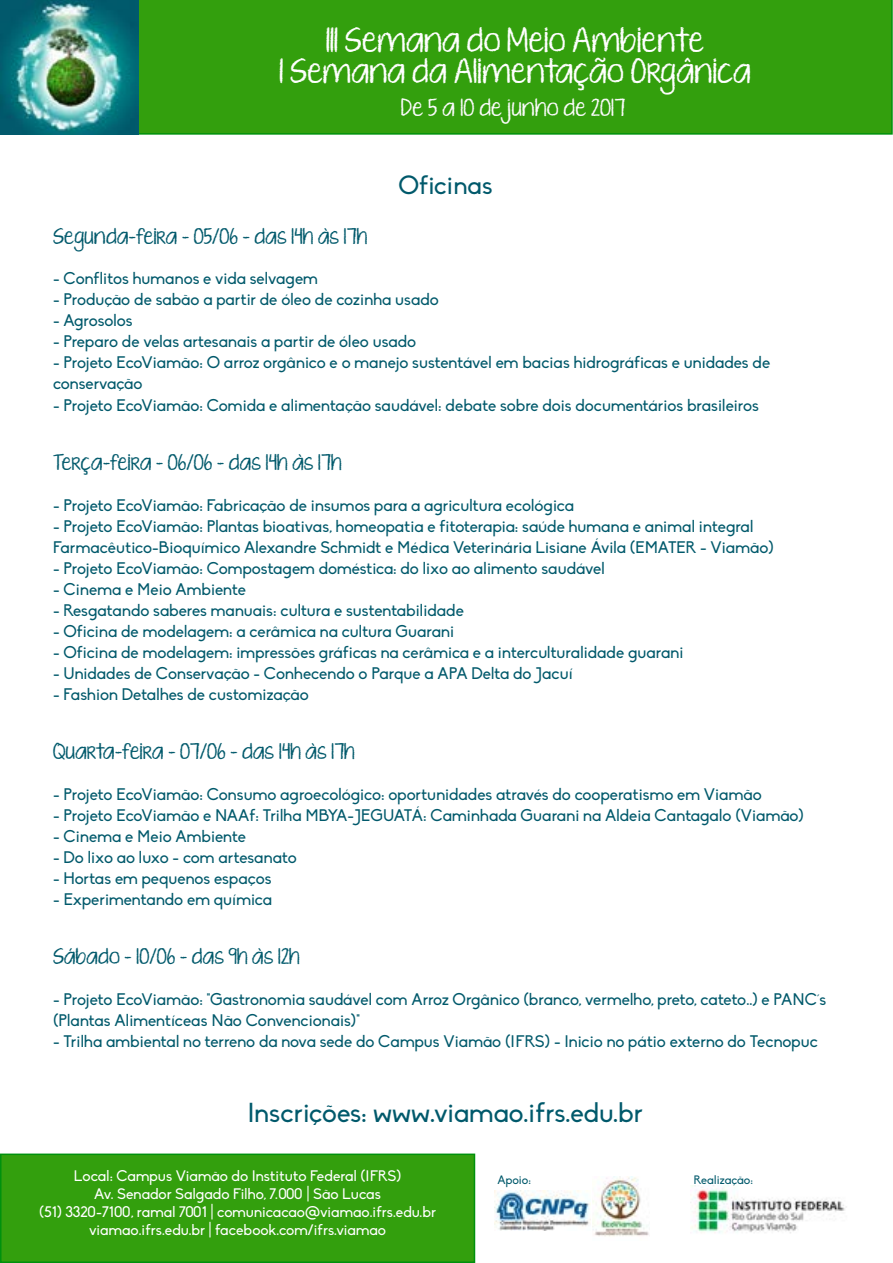
<style>
.page{position:relative;width:893px;height:1263px;background:#fff}
.page>*{position:absolute;margin:0;border:0;box-sizing:border-box;transform-origin:0 0}
.t1{font:27px "Biko";color:#00596b}
.t2{font:25.5px/30.6px "KG Ten Thousand Reasons";color:#fff;text-align:center}
.t3{font:25.5px "Biko";color:#00596b}
.t4{font:18px "KG Ten Thousand Reasons";color:#fbfbfb}
.t5{font:16.5px/21px "Biko";color:#00596b}
.t6{font:16.5px "KG Ten Thousand Reasons";color:#00596b}
.t7{font:15px/18px "Biko";color:#fff;text-align:center}
.t8{font:12px "Biko";color:#00596b}
</style>
<div class="page">
<div style="left:139px;top:0;width:754px;height:135px;background:#339f0d"></div>
<img style="left:0;top:0;width:139px;height:135px">
<div style="left:1px;top:1154px;width:473px;height:108px;background:#339f0d"></div>
<div style="left:0;top:1153px;width:475px;height:110px;border:2px solid #00910d"></div>
<img style="left:691px;top:1187px;width:156px;height:46px">
<img style="left:495px;top:1190px;width:95px;height:40px">
<img style="left:592px;top:1177px;width:57px;height:60px">
<h2 class="t2" style="left:279px;top:27px;width:473px">III Semana do Meio Ambiente<br>I Semana da Alimentação Orgânica</h2>
<p class="t4" style="left:401px;top:94px;width:226px">De 5 a 10 de junho de 2017</p>
<h2 class="t3" style="left:398px;top:171px;width:96px">Oficinas</h2>
<p class="t6" style="left:53px;top:224px;width:316px">Segunda-feira - 05/06 - das 14h às 17h</p>
<p class="t5" style="left:53px;top:269px;width:266px">- Conflitos humanos e vida selvagem</p>
<p class="t5" style="left:53px;top:290px;width:387px">- Produção de sabão a partir de óleo de cozinha usado</p>
<p class="t5" style="left:53px;top:311px;width:81px">- Agrosolos</p>
<p class="t5" style="left:53px;top:332px;width:365px">- Preparo de velas artesanais a partir de óleo usado</p>
<p class="t5" style="left:53px;top:353px;width:719px">- Projeto EcoViamão: O arroz orgânico e o manejo sustentável em bacias hidrográficas e unidades de conservação</p>
<p class="t5" style="left:53px;top:395px;width:707px">- Projeto EcoViamão: Comida e alimentação saudável: debate sobre dois documentários brasileiros</p>
<p class="t6" style="left:53px;top:450px;width:290px">Terça-feira - 06/06 - das 14h às 17h</p>
<p class="t5" style="left:53px;top:495px;width:522px">- Projeto EcoViamão: Fabricação de insumos para a agricultura ecológica</p>
<p class="t5" style="left:53px;top:516px;width:722px">- Projeto EcoViamão: Plantas bioativas, homeopatia e fitoterapia: saúde humana e animal integral<br>Farmacêutico-Bioquímico Alexandre Schmidt e Médica Veterinária Lisiane Ávila (EMATER - Viamão)</p>
<p class="t5" style="left:53px;top:558px;width:553px">- Projeto EcoViamão: Compostagem doméstica: do lixo ao alimento saudável</p>
<p class="t5" style="left:53px;top:579px;width:194px">- Cinema e Meio Ambiente</p>
<p class="t5" style="left:53px;top:600px;width:412px">- Resgatando saberes manuais: cultura e sustentabilidade</p>
<p class="t5" style="left:53px;top:621px;width:403px">- Oficina de modelagem: a cerâmica na cultura Guarani</p>
<p class="t5" style="left:53px;top:642px;width:632px">- Oficina de modelagem: impressões gráficas na cerâmica e a interculturalidade guarani</p>
<p class="t5" style="left:53px;top:663px;width:521px">- Unidades de Conservação - Conhecendo o Parque a APA Delta do Jacuí</p>
<p class="t5" style="left:53px;top:684px;width:257px">- Fashion Detalhes de customização</p>
<p class="t6" style="left:53px;top:739px;width:303px">Quarta-feira - 07/06 - das 14h às 17h</p>
<p class="t5" style="left:53px;top:784px;width:710px">- Projeto EcoViamão: Consumo agroecológico: oportunidades através do cooperatismo em Viamão</p>
<p class="t5" style="left:53px;top:805px;width:752px">- Projeto EcoViamão e NAAf: Trilha MBYA-JEGUATÁ: Caminhada Guarani na Aldeia Cantagalo (Viamão)</p>
<p class="t5" style="left:53px;top:826px;width:194px">- Cinema e Meio Ambiente</p>
<p class="t5" style="left:53px;top:847px;width:245px">- Do lixo ao luxo - com artesanato</p>
<p class="t5" style="left:53px;top:868px;width:220px">- Hortas em pequenos espaços</p>
<p class="t5" style="left:53px;top:889px;width:220px">- Experimentando em química</p>
<p class="t6" style="left:53px;top:944px;width:248px">Sábado - 10/06 - das 9h às 12h</p>
<p class="t5" style="left:53px;top:989px;width:775px">- Projeto EcoViamão: "Gastronomia saudável com Arroz Orgânico (branco, vermelho, preto, cateto..) e PANC´s (Plantas Alimentíceas Não Convencionais)"</p>
<p class="t5" style="left:53px;top:1031px;width:766px">- Trilha ambiental no terreno da nova sede do Campus Viamão (IFRS) - Inicio no pátio externo do Tecnopuc</p>
<h1 class="t1" style="left:247px;top:1098px;width:397px">Inscrições: www.viamao.ifrs.edu.br</h1>
<p class="t7" style="left:39px;top:1167px;width:398px">Local: Campus Viamão do Instituto Federal (IFRS)<br>Av. Senador Salgado Filho, 7.000 | São Lucas<br>(51) 3320-7100, ramal 7001 | comunicacao@viamao.ifrs.edu.br viamao.ifrs.edu.br | facebook.com/ifrs.viamao</p>
<p class="t8" style="left:497px;top:1173px;width:35px">Apoio:</p>
<p class="t8" style="left:694px;top:1173px;width:61px">Realização:</p>
</div>
